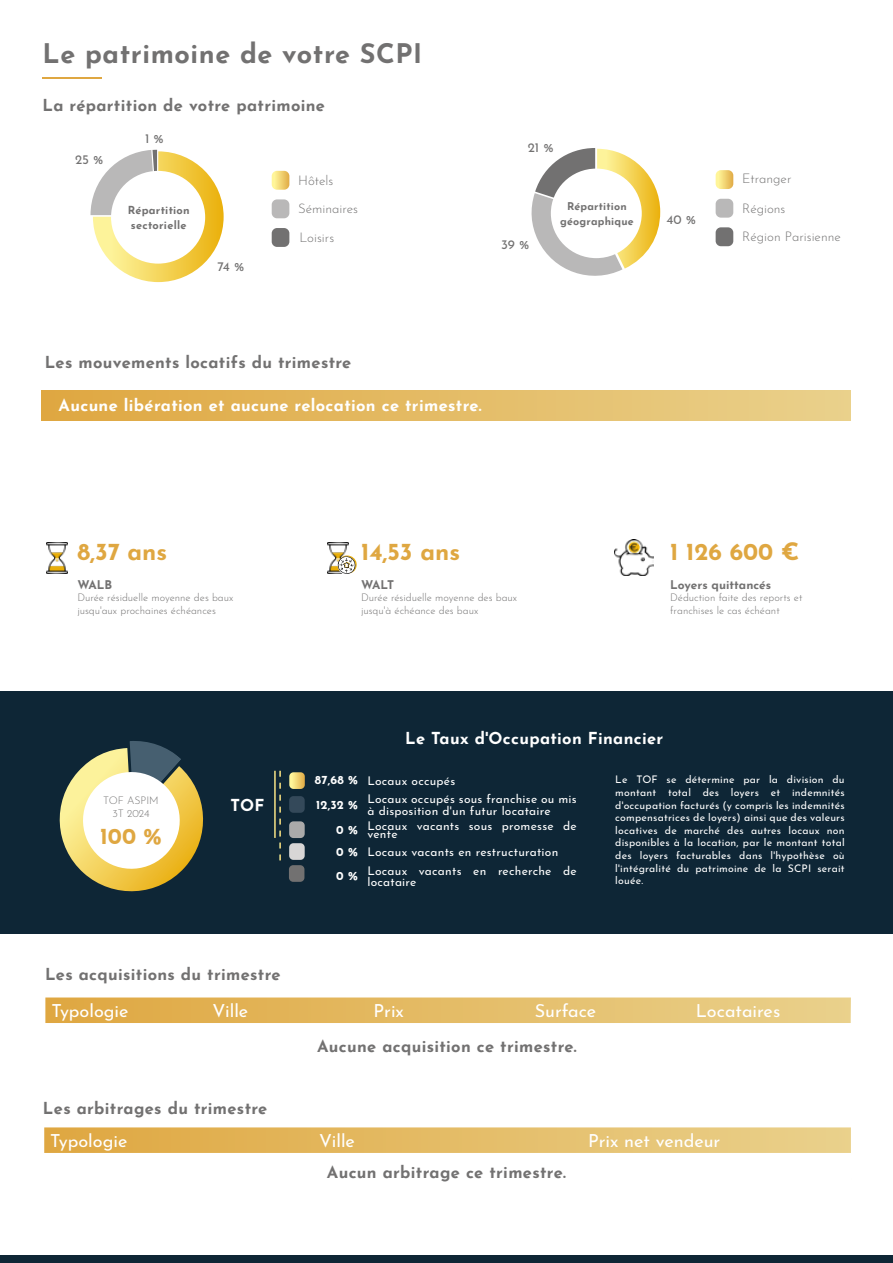
<style>
.page{position:relative;width:893px;height:1263px;background:#fff}
.page>*{position:absolute;margin:0;border:0;box-sizing:border-box;transform-origin:0 0}
.t1{font:700 27px "Josefin Sans";letter-spacing:.02em;color:#727171}
.t2{font:700 24px "Josefin Sans";color:#dfa741}
.t3{font:700 22.5px "Josefin Sans";color:#dfa741}
.t4{font:18px "Josefin Sans";color:#fff}
.t5{font:700 16.5px "Josefin Sans";letter-spacing:.02em;color:#727171}
.t6{font:700 16.5px "Josefin Sans";letter-spacing:.02em;color:#fff}
.t7{font:300 13.2px/27.6px "Josefin Sans";color:#727171}
.t8{font:13.2px "Josefin Sans";color:#727171}
.t9{font:12px/11.6px "Josefin Sans";letter-spacing:.02em;color:#fff}
.t10{font:700 12px "Josefin Sans";color:#727171}
.t11{font:700 12px "Josefin Sans";color:#fff}
.t12{font:700 11.1px/15.5px "Josefin Sans";letter-spacing:.02em;color:#727171}
.t13{font:700 10.65px/14.9px "Josefin Sans";letter-spacing:.02em;color:#727171;text-align:center}
.t14{font:10.5px/12.6px "Josefin Sans";letter-spacing:.02em;color:#fff;text-align:justify}
.t15{font:300 10.5px/12.6px "Josefin Sans";color:#727171}
.s1{font-weight:700}
</style>
<div class="page">
<div style="left:0;top:691px;width:893px;height:242px;background:#0e2636"></div>
<svg style="left:91px;top:150px;width:133px;height:132px"></svg>
<svg style="left:272px;top:171px;width:17px;height:19px"></svg>
<div style="left:272px;top:199px;width:17px;height:19px;background:#b9b8b8;border-radius:5px"></div>
<div style="left:272px;top:228px;width:17px;height:19px;background:#727171;border-radius:5px"></div>
<div style="left:111px;top:171px;width:94px;height:93px;background:#fff;border-radius:50%"></div>
<svg style="left:531px;top:148px;width:129px;height:128px"></svg>
<svg style="left:716px;top:170px;width:17px;height:19px"></svg>
<div style="left:716px;top:199px;width:17px;height:19px;background:#b9b8b8;border-radius:5px"></div>
<div style="left:716px;top:227px;width:17px;height:19px;background:#727171;border-radius:5px"></div>
<div style="left:551px;top:169px;width:91px;height:89px;background:#fff;border-radius:50%"></div>
<hr style="left:43px;top:78px;width:59px;height:1px;background:#dfa741">
<svg style="left:59px;top:741px;width:144px;height:151px"></svg>
<svg style="left:289px;top:772px;width:16px;height:17px"></svg>
<div style="left:289px;top:796px;width:16px;height:17px;background:#34495a;border-radius:4px"></div>
<div style="left:289px;top:821px;width:16px;height:17px;background:#aaa;border-radius:4px"></div>
<div style="left:289px;top:843px;width:16px;height:17px;background:#d8d6d6;border-radius:4px"></div>
<div style="left:289px;top:865px;width:15px;height:17px;background:#727171;border-radius:4px"></div>
<hr style="left:274px;top:771px;width:2px;height:67px;background:#fff">
<svg style="left:279px;top:771px;width:2px;height:89px"></svg>
<div style="left:0;top:1256px;width:893px;height:7px;background:#0e2635"></div>
<img style="left:47px;top:542px;width:20px;height:31px">
<img style="left:328px;top:542px;width:20px;height:31px">
<img style="left:615px;top:539px;width:39px;height:36px">
<svg style="left:338px;top:555px;width:19px;height:19px"></svg>
<svg style="left:44px;top:1127px;width:807px;height:26px;background:#e4bd69"></svg>
<svg style="left:45px;top:997px;width:806px;height:26px;background:#e4bd69"></svg>
<div style="left:42px;top:390px;width:808px;height:30px;background:linear-gradient(to right,#dfa741,#ead18c)"></div>
<h1 class="t1" style="left:43px;top:29px;width:381px">Le patrimoine de votre SCPI</h1>
<h3 class="t5" style="left:43px;top:90px;width:284px">La répartition de votre patrimoine</h3>
<p class="t8" style="left:75px;top:148px;width:30px">25 %</p>
<p class="t8" style="left:145px;top:128px;width:20px">1 %</p>
<p class="t7" style="left:298px;top:165px;width:37px">Hôtels</p>
<p class="t8" style="left:528px;top:136px;width:27px">21 %</p>
<p class="t7" style="left:742px;top:164px;width:51px">Etranger</p>
<p class="t13" style="left:560px;top:198px;width:75px">Répartition géographique</p>
<p class="t12" style="left:128px;top:201px;width:63px">Répartition sectorielle</p>
<p class="t7" style="left:742px;top:193px;width:100px">Régions<br>Région Parisienne</p>
<p class="t7" style="left:298px;top:194px;width:61px">Séminaires</p>
<p class="t7" style="left:299px;top:223px;width:36px">Loisirs</p>
<p class="t8" style="left:667px;top:209px;width:31px">40 %</p>
<p class="t8" style="left:501px;top:234px;width:30px">39 %</p>
<p class="t8" style="left:217px;top:255px;width:28px">74 %</p>
<h3 class="t5" style="left:45px;top:347px;width:308px">Les mouvements locatifs du trimestre</h3>
<h3 class="t6" style="left:59px;top:390px;width:425px">Aucune libération et aucune relocation ce trimestre.</h3>
<h2 class="t2" style="left:77px;top:530px;width:91px">8,37 ans</h2>
<p class="t10" style="left:77px;top:574px;width:36px">WALB</p>
<p class="t15" style="left:77px;top:590px;width:158px">Durée résiduelle moyenne des baux jusqu'aux prochaines échéances</p>
<h2 class="t2" style="left:361px;top:530px;width:101px">14,53 ans</h2>
<p class="t10" style="left:361px;top:574px;width:35px">WALT</p>
<p class="t15" style="left:361px;top:590px;width:158px">Durée résiduelle moyenne des baux jusqu'à échéance des baux</p>
<h2 class="t2" style="left:670px;top:530px;width:131px">1 126 600 €</h2>
<p class="t10" style="left:670px;top:574px;width:103px">Loyers quittancés</p>
<p class="t15" style="left:670px;top:590px;width:134px">Déduction faite des reports et franchises le cas échéant</p>
<p class="t15" style="left:103px;top:793px;width:57px;text-align:center">TOF ASPIM<br>3T 2024</p>
<h3 class="t3" style="left:100px;top:816px;width:63px">100 %</h3>
<h3 class="t6" style="left:230px;top:790px;width:35px">TOF</h3>
<h3 class="t5" style="left:45px;top:959px;width:237px">Les acquisitions du trimestre</h3>
<h3 class="t6" style="left:405px;top:723px;width:260px">Le Taux d'Occupation Financier</h3>
<p class="t9" style="left:315px;top:773px;width:142px"><span class="s1">87,68 %</span> Locaux occupés</p>
<p class="t14" style="left:615px;top:772px;width:231px">Le TOF se détermine par la division du montant total des loyers et indemnités d'occupation facturés (y compris les indemnités compensatrices de loyers) ainsi que des valeurs locatives de marché des autres locaux non disponibles à la location, par le montant total des loyers facturables dans l'hypothèse où l'intégralité du patrimoine de la SCPI serait louée.</p>
<p class="t11" style="left:316px;top:794px;width:43px">12,32 %</p>
<p class="t9" style="left:367px;top:791px;width:211px">Locaux occupés sous franchise ou mis à disposition d'un futur locataire</p>
<p class="t9" style="left:367px;top:820px;width:211px;line-height:8.7px;text-indent:-31px"><span class="s1">0 %</span> Locaux vacants sous promesse de vente</p>
<p class="t9" style="left:336px;top:844px;width:224px"><span class="s1">0 %</span> Locaux vacants en restructuration</p>
<p class="t11" style="left:336px;top:865px;width:23px">0 %</p>
<p class="t9" style="left:367px;top:863px;width:211px">Locaux vacants en recherche de locataire</p>
<h3 class="t4" style="left:51px;top:996px;width:79px">Typologie</h3>
<h3 class="t4" style="left:212px;top:996px;width:37px">Ville</h3>
<h3 class="t4" style="left:374px;top:996px;width:32px">Prix</h3>
<h3 class="t4" style="left:535px;top:996px;width:63px">Surface</h3>
<h3 class="t4" style="left:696px;top:996px;width:86px">Locataires</h3>
<h3 class="t5" style="left:317px;top:1031px;width:261px">Aucune acquisition ce trimestre.</h3>
<h3 class="t5" style="left:43px;top:1094px;width:226px">Les arbitrages du trimestre</h3>
<h3 class="t4" style="left:50px;top:1126px;width:79px">Typologie</h3>
<h3 class="t4" style="left:319px;top:1126px;width:37px">Ville</h3>
<h3 class="t4" style="left:588px;top:1126px;width:134px">Prix net vendeur</h3>
<h3 class="t5" style="left:327px;top:1157px;width:241px">Aucun arbitrage ce trimestre.</h3>
</div>
